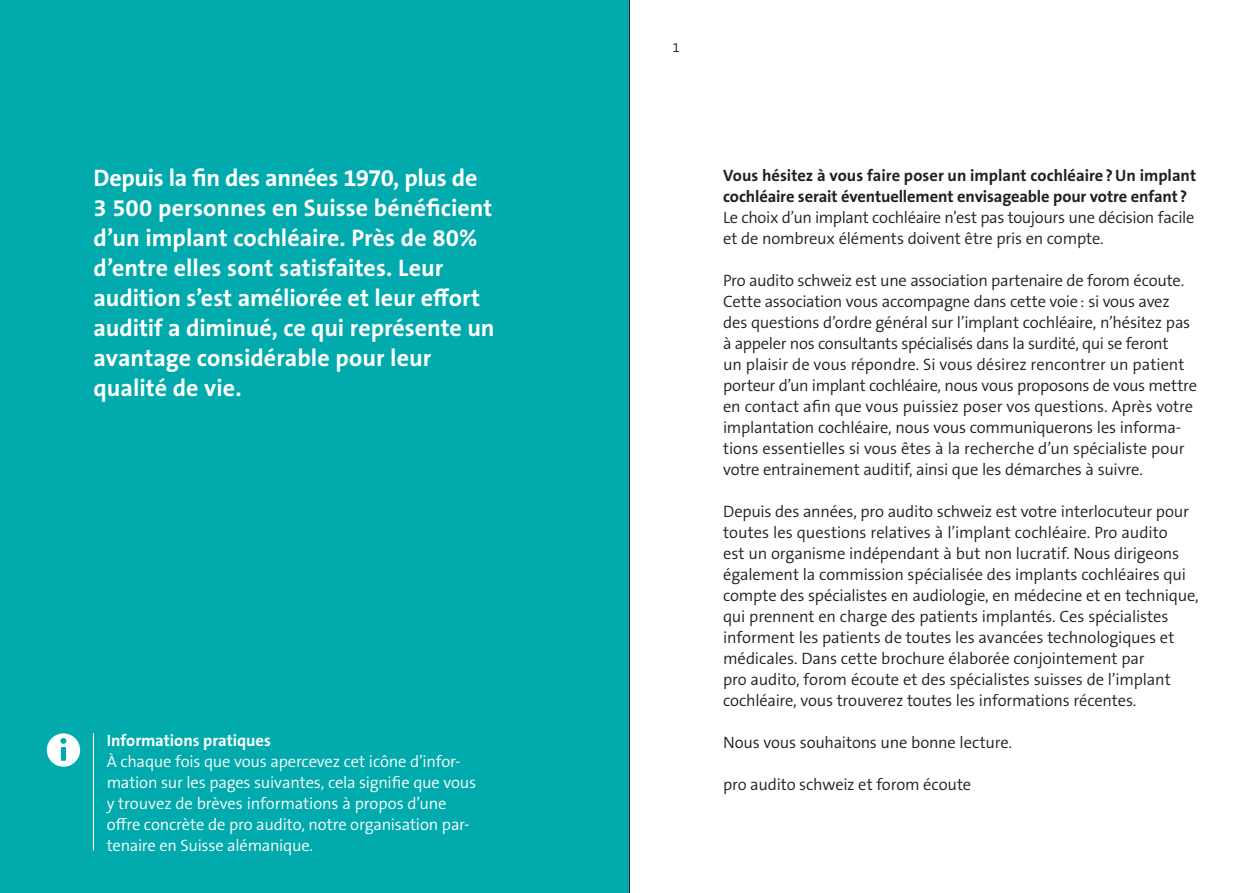
<style>
.page{position:relative;width:1259px;height:893px;background:#fff}
.page>*{position:absolute;margin:0;border:0;box-sizing:border-box;transform-origin:0 0}
.PRT_Headline{font:700 24px/30px "The Sans B W7";color:#fff}
.PRT_Fliesstext{font:300 16.5px/21px "The Sans B W4";letter-spacing:-.01em;color:#231f20}
.PRT_Fliesstext-2{font:700 16.5px/21px "The Sans B W7";letter-spacing:-.005em;color:#231f20}
.PRT_Fliesstext-3{font:300 16.5px/21px "The Sans B W4";letter-spacing:-.01em;color:#fff}
.PRT_Fliesstext-4{font:700 16.5px "The Sans B W7";letter-spacing:-.005em;color:#fff}
.t1{font:300 13.5px "The Sans B W4";color:#231f20}
.s1{font-family:"The Sans B W4";font-weight:300}
</style>
<div class="page">
<div style="left:0;top:0;width:629px;height:893px;background:#00aaad"></div>
<hr style="left:93px;top:733px;width:1px;height:117px;background:#fff">
<svg style="left:47px;top:733px;width:33px;height:34px"></svg>
<hr style="left:629px;top:0;width:1px;height:893px;background:#231f20">
<p class="PRT_Headline" style="left:94px;top:163px;width:402px">Depuis la fin des années 1970, plus de 3 500 personnes en Suisse bénéficient d’un implant cochléaire. Près de 80% d’entre elles sont satisfaites. Leur audition s’est améliorée et leur effort auditif a diminué, ce qui représente un avantage considérable pour leur qualité de vie.</p>
<p class="PRT_Fliesstext-4" style="left:107px;top:729px;width:166px">Informations pratiques</p>
<p class="PRT_Fliesstext-3" style="left:107px;top:751px;width:371px">À chaque fois que vous apercevez cet icône d’infor‑ mation sur les pages suivantes, cela signifie que vous y trouvez de brèves informations à propos d’une offre concrète de pro audito, notre organisation par‑ tenaire en Suisse alémanique.</p>
<p class="t1" style="left:672px;top:38px;width:9px">1</p>
<p class="PRT_Fliesstext-2" style="left:723px;top:165px;width:475px">Vous hésitez à vous faire poser un implant cochléaire ?Un implant cochléaire serait éventuellement envisageable pour votre enfant?<br><span class="s1">Le choix d’un implant cochléaire n’est pas toujours une décision facile et de nombreux éléments doivent être pris en compte.</span></p>
<p class="PRT_Fliesstext" style="left:723px;top:270px;width:475px">Pro audito schweiz est une association partenaire de forom écoute.<br>Cette association vous accompagne dans cette voie: si vous avez des questions d’ordre général sur l’implant cochléaire, n’hésitez pas à appeler nos consultants spécialisés dans la surdité, qui se feront<br>un plaisir de vous répondre. Si vous désirez rencontrer un patient porteur d’un implant cochléaire, nous vous proposons de vous mettre en contact afin que vous puissiez poser vos questions. Après votre implantation cochléaire, nous vous communiquerons les informa‑ tions essentielles si vous êtes à la recherche d’un spécialiste pour votre entrainement auditif, ainsi que les démarches à suivre.</p>
<p class="PRT_Fliesstext" style="left:723px;top:501px;width:477px">Depuis des années, pro audito schweiz est votre interlocuteur pour toutes les questions relatives à l’implant cochléaire. Pro audito<br>est un organisme indépendant à but non lucratif. Nous dirigeons également la commission spécialisée des implants cochléaires qui compte des spécialistes en audiologie, en médecine et en technique, qui prennent en charge des patients implantés. Ces spécialistes informent les patients de toutes les avancées technologiques et médicales. Dans cette brochure élaborée conjointement par<br>pro audito, forom écoute et des spécialistes suisses de l’implant cochléaire, vous trouverez toutes les informations récentes.</p>
<p class="PRT_Fliesstext" style="left:723px;top:732px;width:290px">Nous vous souhaitons une bonne lecture.</p>
<p class="PRT_Fliesstext" style="left:723px;top:774px;width:250px">pro audito schweiz et forom écoute</p>
</div>
